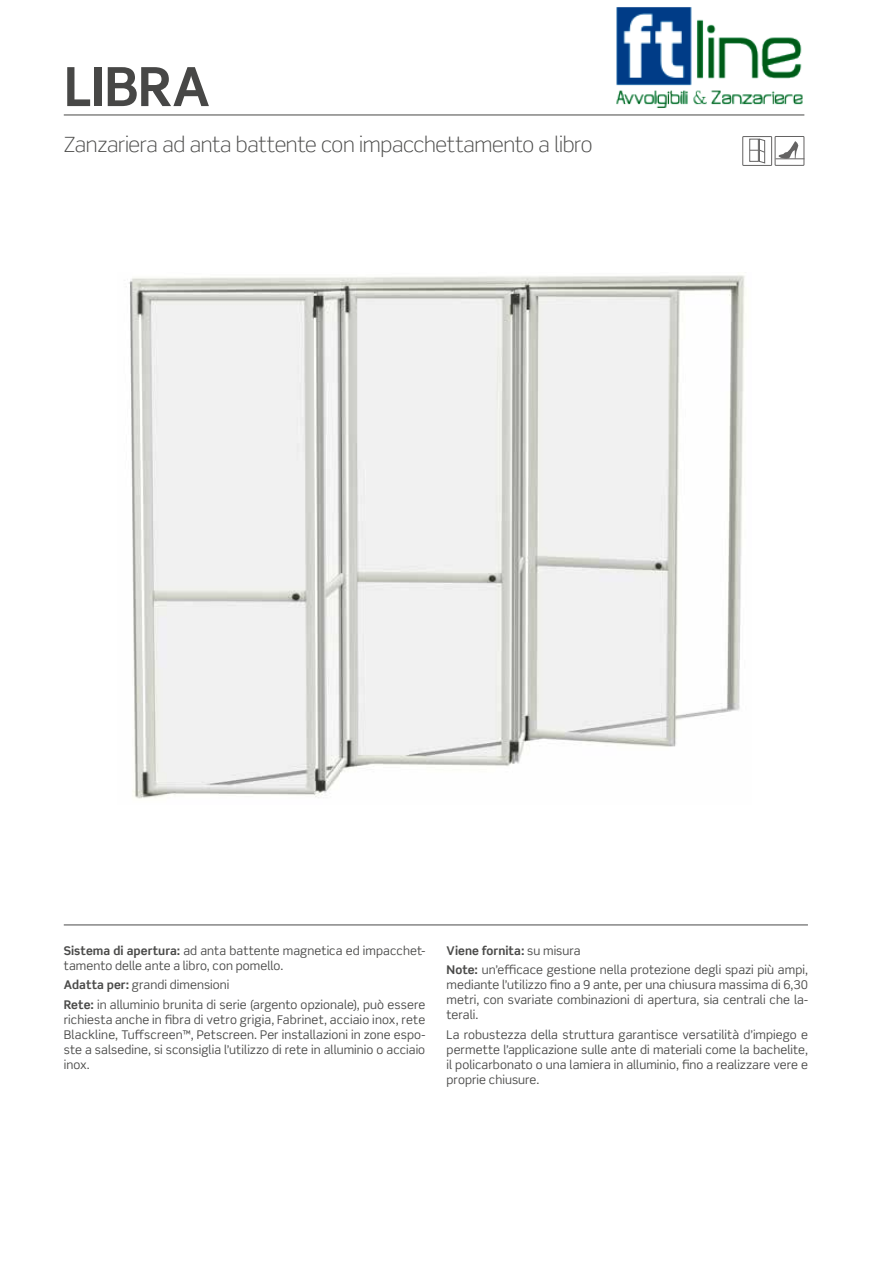
<style>
.page{position:relative;width:893px;height:1263px;background:#fff}
.page>*{position:absolute;margin:0;border:0;box-sizing:border-box;transform-origin:0 0}
.t1{font:700 54px "Scene Std";letter-spacing:-.015em;color:#474746}
.t2{font:300 21px "Scene Std";letter-spacing:-.015em;color:#4a4a49}
.t3{font:12px/15px "Scene Std";letter-spacing:.005em;color:#4a4a49}
.s1{font-weight:700}
</style>
<div class="page">
<hr style="left:64px;top:115px;width:740px;height:1px;background:#474746">
<div style="left:775px;top:136px;width:29px;height:30px;border:1px solid #646363"></div>
<svg style="left:775px;top:141px;width:29px;height:18px"></svg>
<div style="left:742px;top:136px;width:30px;height:30px;border:1px solid #646363"></div>
<div style="left:749px;top:139px;width:10px;height:23px;border:1px solid #646363"></div>
<svg style="left:750px;top:138px;width:16px;height:26px"></svg>
<img style="left:129px;top:275px;width:616px;height:524px">
<hr style="left:64px;top:924px;width:744px;height:1px;background:#4a4a49">
<img style="left:616px;top:7px;width:188px;height:109px">
<h1 class="t1" style="left:64px;top:53px;width:148px">LIBRA</h1>
<h2 class="t2" style="left:64px;top:132px;width:530px">Zanzariera ad anta battente con impacchettamento a libro</h2>
<p class="t3" style="left:64px;top:943px;width:363px"><span class="s1">Sistema di apertura:</span> ad anta battente magnetica ed impacchet&shy;tamento delle ante a libro, con pomello.</p>
<p class="t3" style="left:64px;top:975px;width:363px;line-height:19.2px"><span class="s1">Adatta per:</span> grandi dimensioni<br><span class="s1">Rete:</span> in alluminio brunita di serie (argento opzionale), può essere</p>
<p class="t3" style="left:64px;top:1012px;width:363px;text-align:justify">richiesta anche in fibra di vetro grigia, Fabrinet, acciaio inox, rete Blackline, Tuffscreen™, Petscreen. Per installazioni in zone espo&shy;ste a salsedine, si sconsiglia l’utilizzo di rete in alluminio o acciaio inox.</p>
<p class="t3" style="left:447px;top:941px;width:363px;line-height:19.2px"><span class="s1">Viene fornita:</span> su misura<br><span class="s1">Note:</span> un’efficace gestione nella protezione degli spazi più ampi,</p>
<p class="t3" style="left:447px;top:977px;width:363px;text-align:justify">mediante l’utilizzo fino a 9 ante, per una chiusura massima di 6,30 metri, con svariate combinazioni di apertura, sia centrali che la&shy;terali.</p>
<p class="t3" style="left:447px;top:1027px;width:363px;text-align:justify">La robustezza della struttura garantisce versatilità d’impiego e permette l’applicazione sulle ante di materiali come la bachelite, il policarbonato o una lamiera in alluminio, fino a realizzare vere e proprie chiusure.</p>
</div>
